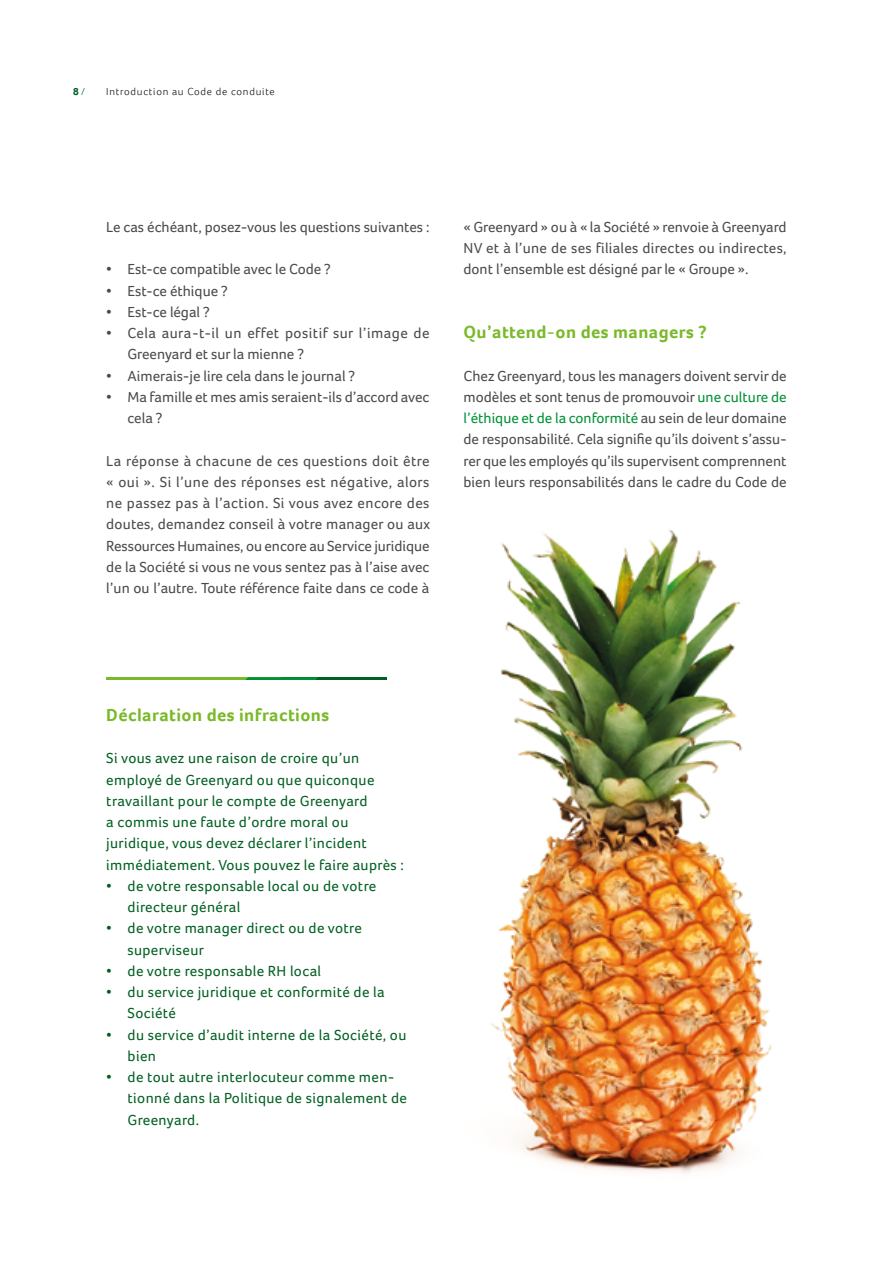
<style>
.page{position:relative;width:893px;height:1263px;background:#fff}
.page>*{position:absolute;margin:0;border:0;box-sizing:border-box;transform-origin:0 0}
.t1{font:700 18px "Foco";letter-spacing:.025em;color:#7ab929}
.t2{font:15px/21.3px "Foco";color:#4a4a49;text-align:justify}
.t3{font:15px/21.3px "Foco";letter-spacing:.025em;color:#005f21}
.t4{font:15px/21.3px "Foco";letter-spacing:.025em;color:#4a4a49}
.t5{font:300 10.5px "Foco";letter-spacing:.075em;color:#000}
.t6{font:700 10.5px "Foco";color:#005f21}
.s1{font-weight:300}
.s2{color:#009134}
</style>
<div class="page">
<img style="left:490px;top:530px;width:282px;height:644px">
<hr style="left:106px;top:677px;width:176px;height:2px;background:#7ab929">
<hr style="left:282px;top:677px;width:105px;height:2px;background:#005f21">
<svg style="left:246px;top:677px;width:72px;height:2px"></svg>
<p class="t6" style="left:73px;top:84px;width:13px">8 <span class="s1">/</span></p>
<p class="t5" style="left:106px;top:85px;width:170px">Introduction au Code de conduite</p>
<p class="t2" style="left:106px;top:216px;width:325px">Le cas échéant, posez-vous les questions suivantes :</p>
<p class="t2" style="left:106px;top:258px;width:226px">• Est-ce compatible avec le Code ?</p>
<p class="t2" style="left:106px;top:280px;width:123px">• Est-ce éthique ?</p>
<p class="t2" style="left:106px;top:301px;width:105px">• Est-ce légal ?</p>
<p class="t4" style="left:128px;top:322px;width:303px;text-indent:-21px">• Cela aura-t-il un effet positif sur l’image de<br>Greenyard et sur la mienne ?</p>
<p class="t2" style="left:106px;top:365px;width:250px">• Aimerais-je lire cela dans le journal ?</p>
<p class="t2" style="left:128px;top:386px;width:303px;text-indent:-21px">• Ma famille et mes amis seraient-ils d’accord avec cela ?</p>
<p class="t2" style="left:106px;top:450px;width:325px">La réponse à chacune de ces questions doit être « oui ». Si l’une des réponses est négative, alors ne passez pas à l’action. Si vous avez encore des doutes, demandez conseil à votre manager ou aux Ressources Humaines, ou encore au Service juridique de la Société si vous ne vous sentez pas à l’aise avec l’un ou l’autre. Toute référence faite dans ce code à</p>
<p class="t2" style="left:463px;top:216px;width:325px">« Greenyard » ou à « la Société » renvoie à Greenyard NV et à l’une de ses filiales directes ou indirectes, dont l’ensemble est désigné par le « Groupe ».</p>
<p class="t1" style="left:463px;top:320px;width:245px">Qu’attend-on des managers ?</p>
<p class="t2" style="left:463px;top:365px;width:325px">Chez Greenyard, tous les managers doivent servir de modèles et sont tenus de promouvoir <span class="s2">une culture de l’éthique et de la conformité</span> au sein de leur domaine de responsabilité. Cela signifie qu’ils doivent s’assu&shy;rer que les employés qu’ils supervisent comprennent bien leurs responsabilités dans le cadre du Code de</p>
<p class="t1" style="left:106px;top:703px;width:224px">Déclaration des infractions</p>
<p class="t3" style="left:106px;top:747px;width:299px">Si vous avez une raison de croire qu’un employé de Greenyard ou que quiconque travaillant pour le compte de Greenyard<br>a commis une faute d’ordre moral ou juridique, vous devez déclarer l’incident immédiatement. Vous pouvez le faire auprès :</p>
<p class="t3" style="left:128px;top:875px;width:250px;text-indent:-21px">• de votre responsable local ou de votre directeur général</p>
<p class="t3" style="left:128px;top:917px;width:236px;text-indent:-21px">• de votre manager direct ou de votre superviseur</p>
<p class="t3" style="left:106px;top:960px;width:216px">• de votre responsable RH local</p>
<p class="t3" style="left:128px;top:981px;width:259px;text-indent:-21px">• du service juridique et conformité de la<br>Société</p>
<p class="t3" style="left:128px;top:1024px;width:280px;text-indent:-21px">• du service d’audit interne de la Société, ou bien</p>
<p class="t3" style="left:128px;top:1066px;width:281px;text-indent:-21px">• de tout autre interlocuteur comme men&shy;tionné dans la Politique de signalement de<br>Greenyard.</p>
</div>
